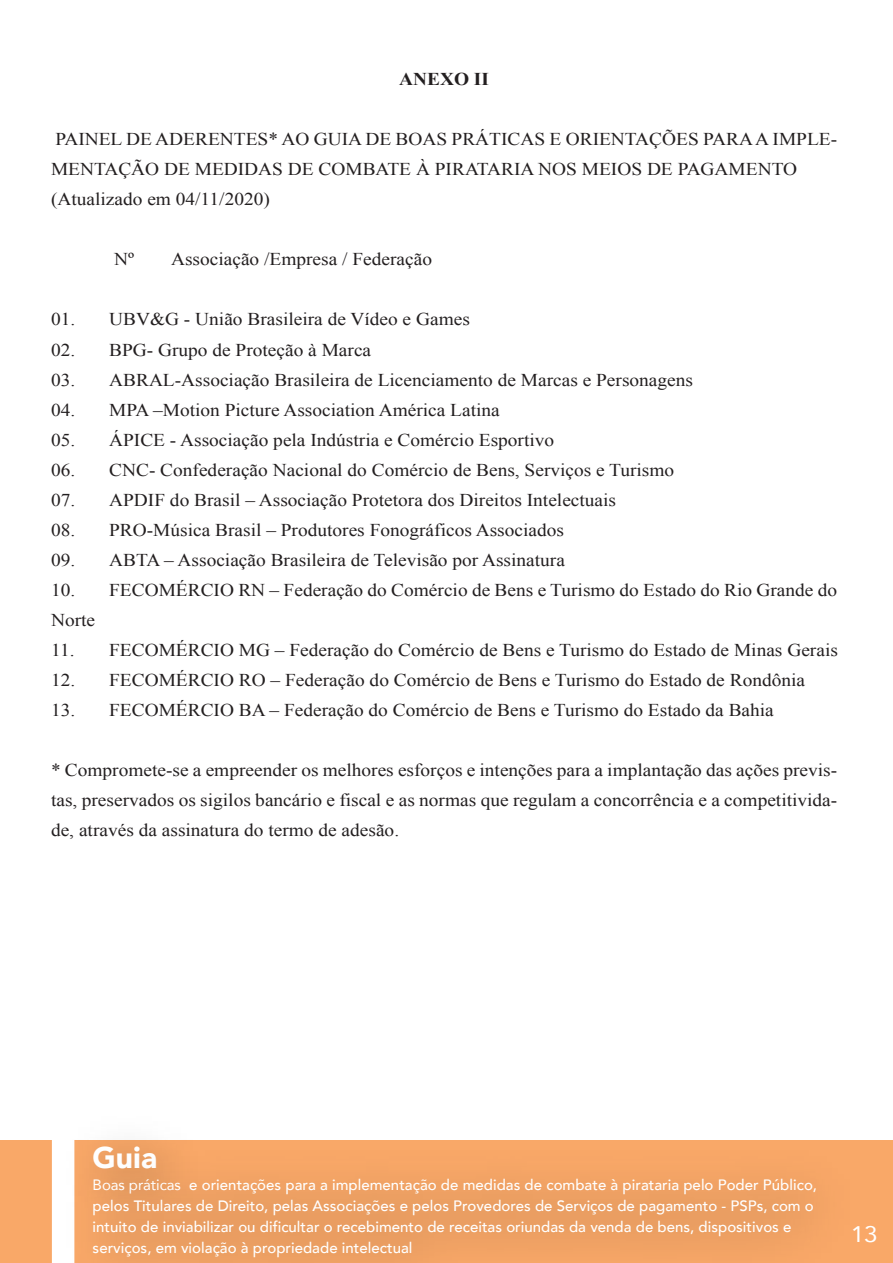
<style>
.page{position:relative;width:893px;height:1263px;background:#fff}
.page>*{position:absolute;margin:0;border:0;box-sizing:border-box;transform-origin:0 0}
.t1{font:900 30px "Avenir";color:#fff}
.t2{font:22.5px "Avenir";color:#fff;scale:1.08 1}
.t3{font:18px/30px "Times New Roman";color:#231f20;scale:1.08 1}
.t4{font:700 18px "Times New Roman";color:#231f20;scale:1.08 1}
.t5{font:500 15px/21px "Avenir";color:#fff}
.s1{font-weight:400}
</style>
<div class="page">
<div style="left:0;top:1140px;width:893px;height:123px;background:#f9a868"></div>
<img style="left:51px;top:1140px;width:750px;height:123px">
<p class="t4" style="left:399px;top:67px;width:85px">ANEXO II</p>
<p class="t3" style="left:51px;top:124px;width:729px">PAINEL DE ADERENTES* AO GUIA DE BOAS PRÁTICAS E ORIENTAÇÕES PARA A IMPLE-<br>MENTAÇÃO DE MEDIDAS DE COMBATE À PIRATARIA NOS MEIOS DE PAGAMENTO (Atualizado em 04/11/2020)</p>
<p class="t3" style="left:114px;top:244px;width:20px">Nº</p>
<p class="t3" style="left:171px;top:244px;width:243px">Associação /Empresa / Federação</p>
<p class="t3" style="left:51px;top:304px;width:389px">01. UBV&amp;G - União Brasileira de Vídeo e Games</p>
<p class="t3" style="left:51px;top:334px;width:298px">02. BPG- Grupo de Proteção à Marca</p>
<p class="t3" style="left:51px;top:364px;width:596px">03. ABRAL-Associação Brasileira de Licenciamento de Marcas e Personagens</p>
<p class="t3" style="left:51px;top:394px;width:417px">04. MPA –Motion Picture Association América Latina</p>
<p class="t3" style="left:51px;top:424px;width:467px">05. ÁPICE - Associação pela Indústria e Comércio Esportivo</p>
<p class="t3" style="left:51px;top:454px;width:579px">06. CNC- Confederação Nacional do Comércio de Bens, Serviços e Turismo</p>
<p class="t3" style="left:51px;top:484px;width:525px">07. APDIF do Brasil – Associação Protetora dos Direitos Intelectuais</p>
<p class="t3" style="left:51px;top:514px;width:476px">08. PRO-Música Brasil – Produtores Fonográficos Associados</p>
<p class="t3" style="left:51px;top:544px;width:477px">09. ABTA – Associação Brasileira de Televisão por Assinatura</p>
<p class="t3" style="left:51px;top:574px;width:729px">10. FECOMÉRCIO RN – Federação do Comércio de Bens e Turismo do Estado do Rio Grande do<br>Norte</p>
<p class="t3" style="left:51px;top:634px;width:730px">11. FECOMÉRCIO MG – Federação do Comércio de Bens e Turismo do Estado de Minas Gerais</p>
<p class="t3" style="left:51px;top:664px;width:700px">12. FECOMÉRCIO RO – Federação do Comércio de Bens e Turismo do Estado de Rondônia</p>
<p class="t3" style="left:51px;top:694px;width:671px">13. FECOMÉRCIO BA – Federação do Comércio de Bens e Turismo do Estado da Bahia</p>
<p class="t3" style="left:51px;top:754px;width:729px;text-align:justify">* Compromete-se a empreender os melhores esforços e intenções para a implantação das ações previs&shy;tas, preservados os sigilos bancário e fiscal e as normas que regulam a concorrência e a competitivida&shy;de, através da assinatura do termo de adesão.</p>
<h1 class="t1" style="left:93px;top:1132px;width:66px">Guia</h1>
<p class="t5" style="left:93px;top:1173px;width:726px"><span class="s1">Boas práticas</span> e orientações para a implementação de medidas de combate à pirataria pelo Poder Público, pelos Titulares de Direito, pelas Associações e pelos Provedores de Serviços de pagamento - PSPs, com o intuito de inviabilizar ou dificultar o recebimento de receitas oriundas da venda de bens, dispositivos e serviços, em violação à propriedade intelectual</p>
<p class="t2" style="left:851px;top:1216px;width:26px">13</p>
</div>
